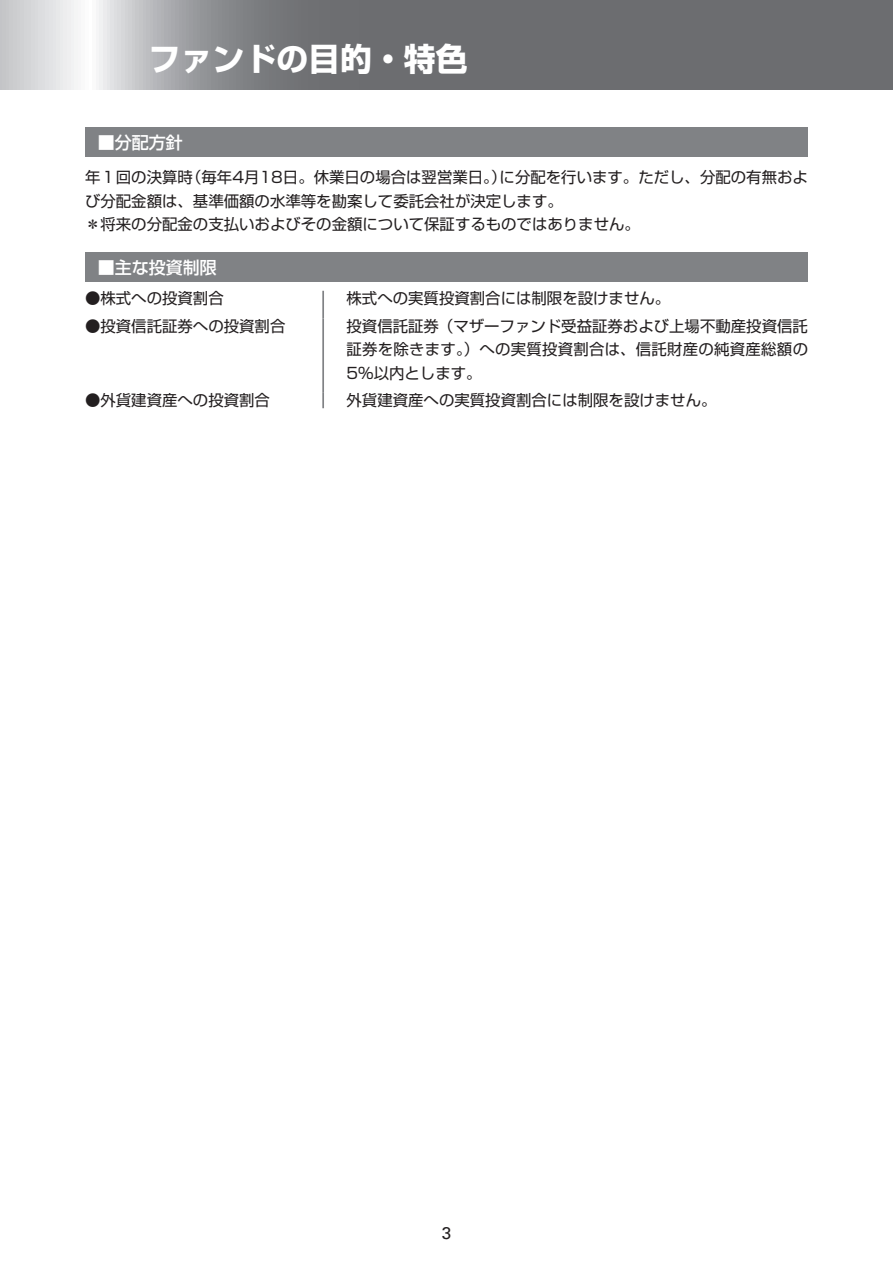
<style>
.page{position:relative;width:893px;height:1263px;background:#fff}
.page>*{position:absolute;margin:0;border:0;box-sizing:border-box;transform-origin:0 0}
.t1{font:700 31.95px "Shin Go Pr 6";color:#fff}
.t2{font:500 16.95px "Shin Go Pr 6";color:#fff}
.t3{font:16.95px "Univers LT Std";color:#231f20}
.t4{font:15.45px/23.4px "Shin Go Pr 6";color:#231f20}
</style>
<div class="page">
<svg style="left:0;top:0;width:892px;height:89px;background:#848588"></svg>
<hr style="left:892px;top:0;width:1px;height:89px;background:#6c6d70">
<div style="left:85px;top:128px;width:723px;height:29px;background:#808285"></div>
<div style="left:85px;top:252px;width:723px;height:30px;background:#808285"></div>
<hr style="left:322px;top:291px;width:2px;height:27px;background:#808285">
<hr style="left:322px;top:318px;width:2px;height:75px;background:#808285">
<svg style="left:322px;top:393px;width:2px;height:15px"></svg>
<h1 class="t1" style="left:149px;top:33px;width:320px">ファンドの目的・特色</h1>
<p class="t2" style="left:98px;top:129px;width:87px">■分配方針</p>
<p class="t4" style="left:85px;top:164px;width:724px">年１回の決算時（毎年4月18日。休業日の場合は翌営業日。）に分配を行います。ただし、分配の有無および分配金額は、基準価額の水準等を勘案して委託会社が決定します。<br>＊将来の分配金の支払いおよびその金額について保証するものではありません。</p>
<p class="t2" style="left:98px;top:253px;width:121px">■主な投資制限</p>
<p class="t4" style="left:85px;top:286px;width:140px">●株式への投資割合</p>
<p class="t4" style="left:347px;top:286px;width:325px">株式への実質投資割合には制限を設けません。</p>
<p class="t4" style="left:85px;top:313px;width:202px">●投資信託証券への投資割合</p>
<p class="t4" style="left:347px;top:313px;width:463px;text-align:justify">投資信託証券（マザーファンド受益証券および上場不動産投資信託証券を除きます。）への実質投資割合は、信託財産の純資産総額の5％以内とします。</p>
<p class="t4" style="left:85px;top:388px;width:186px">●外貨建資産への投資割合</p>
<p class="t4" style="left:347px;top:388px;width:371px">外貨建資産への実質投資割合には制限を設けません。</p>
<p class="t3" style="left:442px;top:1223px;width:11px">3</p>
</div>
